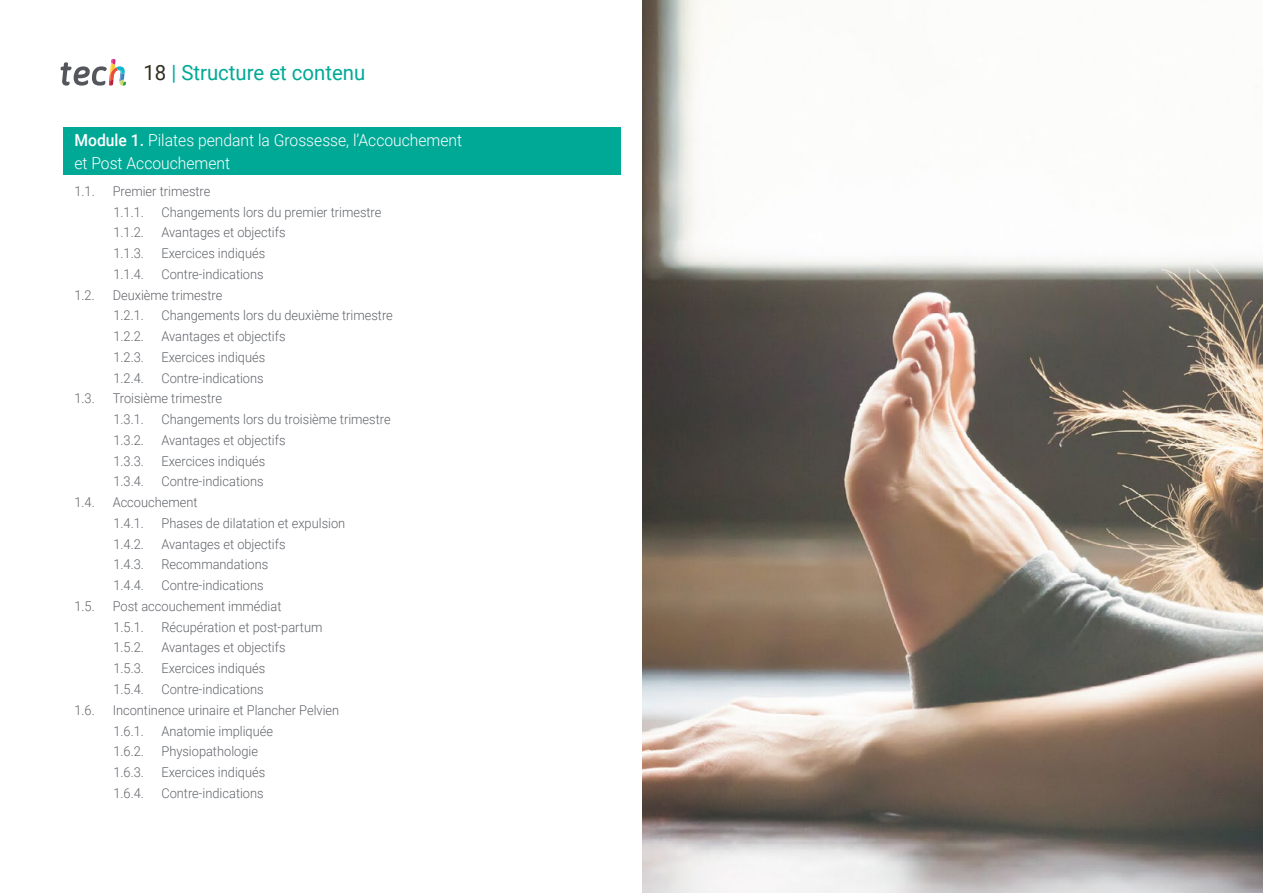
<style>
.page{position:relative;width:1263px;height:893px;background:#fff}
.page>*{position:absolute;margin:0;border:0;box-sizing:border-box;transform-origin:0 0}
.t1{font:21px "Roboto";color:#00a996}
.t2{font:300 16.5px/22.5px "Roboto";color:#fff;scale:.95 1}
.t3{font:300 13.5px/20.7px "Roboto";color:#61646a;scale:.95 1}
.s1{color:#312e20}
.s2{font-weight:500}
</style>
<div class="page">
<div style="left:63px;top:128px;width:558px;height:47px;background:#00a996"></div>
<img style="left:642px;top:0;width:621px;height:893px">
<svg style="left:61px;top:59px;width:65px;height:27px"></svg>
<h1 class="t1" style="left:144px;top:57px;width:223px"><span class="s1">18</span> | Structure et contenu</h1>
<p class="t2" style="left:74px;top:129px;width:410px"><span class="s2">Module 1.</span> Pilates pendant la Grossesse, l’Accouchement et Post Accouchement</p>
<p class="t3" style="left:74px;top:180px;width:23px">1.1.</p>
<p class="t3" style="left:113px;top:180px;width:104px">Premier trimestre<br>1.1.1.</p>
<p class="t3" style="left:161px;top:201px;width:233px">Changements lors du premier trimestre</p>
<p class="t3" style="left:113px;top:222px;width:34px">1.1.2.</p>
<p class="t3" style="left:161px;top:222px;width:132px">Avantages et objectifs</p>
<p class="t3" style="left:113px;top:243px;width:34px">1.1.3.</p>
<p class="t3" style="left:161px;top:243px;width:111px">Exercices indiqués</p>
<p class="t3" style="left:113px;top:263px;width:34px">1.1.4.</p>
<p class="t3" style="left:161px;top:263px;width:109px">Contre-indications</p>
<p class="t3" style="left:74px;top:284px;width:23px">1.2.</p>
<p class="t3" style="left:113px;top:284px;width:117px">Deuxième trimestre<br>1.2.1.</p>
<p class="t3" style="left:161px;top:305px;width:245px">Changements lors du deuxième trimestre</p>
<p class="t3" style="left:113px;top:326px;width:34px">1.2.2.</p>
<p class="t3" style="left:161px;top:326px;width:132px">Avantages et objectifs</p>
<p class="t3" style="left:113px;top:346px;width:34px">1.2.3.</p>
<p class="t3" style="left:161px;top:346px;width:111px">Exercices indiqués</p>
<p class="t3" style="left:113px;top:367px;width:34px">1.2.4.</p>
<p class="t3" style="left:161px;top:367px;width:109px">Contre-indications</p>
<p class="t3" style="left:74px;top:388px;width:23px">1.3.</p>
<p class="t3" style="left:113px;top:388px;width:117px">Troisième trimestre<br>1.3.1.</p>
<p class="t3" style="left:161px;top:409px;width:243px">Changements lors du troisième trimestre</p>
<p class="t3" style="left:113px;top:429px;width:34px">1.3.2.</p>
<p class="t3" style="left:161px;top:429px;width:132px">Avantages et objectifs</p>
<p class="t3" style="left:113px;top:450px;width:34px">1.3.3.</p>
<p class="t3" style="left:161px;top:450px;width:111px">Exercices indiqués</p>
<p class="t3" style="left:113px;top:471px;width:34px">1.3.4.</p>
<p class="t3" style="left:161px;top:471px;width:109px">Contre-indications</p>
<p class="t3" style="left:74px;top:492px;width:23px">1.4.</p>
<p class="t3" style="left:113px;top:492px;width:91px">Accouchement<br>1.4.1.</p>
<p class="t3" style="left:161px;top:512px;width:195px">Phases de dilatation et expulsion</p>
<p class="t3" style="left:113px;top:533px;width:34px">1.4.2.</p>
<p class="t3" style="left:161px;top:533px;width:132px">Avantages et objectifs</p>
<p class="t3" style="left:113px;top:554px;width:34px">1.4.3.</p>
<p class="t3" style="left:161px;top:554px;width:114px">Recommandations</p>
<p class="t3" style="left:113px;top:575px;width:34px">1.4.4.</p>
<p class="t3" style="left:161px;top:575px;width:109px">Contre-indications</p>
<p class="t3" style="left:74px;top:595px;width:23px">1.5.</p>
<p class="t3" style="left:113px;top:595px;width:179px">Post accouchement immédiat<br>1.5.1.</p>
<p class="t3" style="left:161px;top:616px;width:171px">Récupération et post-partum</p>
<p class="t3" style="left:113px;top:637px;width:34px">1.5.2.</p>
<p class="t3" style="left:161px;top:637px;width:132px">Avantages et objectifs</p>
<p class="t3" style="left:113px;top:658px;width:34px">1.5.3.</p>
<p class="t3" style="left:161px;top:658px;width:111px">Exercices indiqués</p>
<p class="t3" style="left:113px;top:678px;width:34px">1.5.4.</p>
<p class="t3" style="left:161px;top:678px;width:109px">Contre-indications</p>
<p class="t3" style="left:74px;top:699px;width:23px">1.6.</p>
<p class="t3" style="left:113px;top:699px;width:240px">Incontinence urinaire et Plancher Pelvien<br>1.6.1.</p>
<p class="t3" style="left:161px;top:720px;width:119px">Anatomie impliquée</p>
<p class="t3" style="left:113px;top:741px;width:34px">1.6.2.</p>
<p class="t3" style="left:161px;top:741px;width:103px">Physiopathologie</p>
<p class="t3" style="left:113px;top:761px;width:34px">1.6.3.</p>
<p class="t3" style="left:161px;top:761px;width:111px">Exercices indiqués</p>
<p class="t3" style="left:113px;top:782px;width:34px">1.6.4.</p>
<p class="t3" style="left:161px;top:782px;width:109px">Contre-indications</p>
</div>
